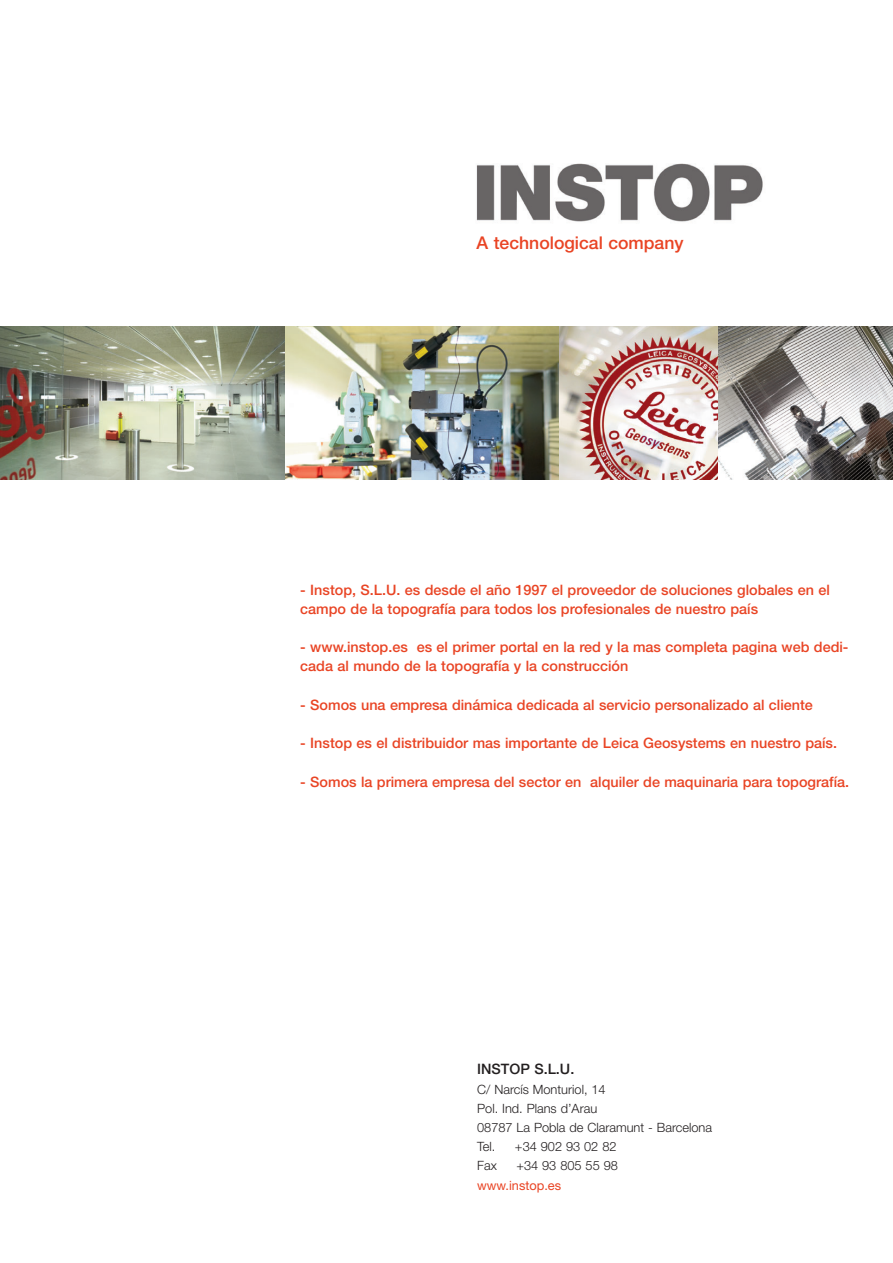
<style>
.page{position:relative;width:893px;height:1263px;background:#fff}
.page>*{position:absolute;margin:0;border:0;box-sizing:border-box;transform-origin:0 0}
.t1{font:500 17.55px "Helvetica Neue";color:#e94424}
.t2{font:500 14.4px/19.2px "Helvetica Neue";color:#e94424}
.t3{font:500 14.4px "Helvetica Neue";color:#231f20}
.t4{font:300 12.75px/19.2px "Helvetica Neue";color:#231f20}
.t5{font:12.75px "Helvetica Neue";color:#e94424}
</style>
<div class="page">
<img style="left:717px;top:326px;width:175px;height:154px">
<img style="left:0;top:326px;width:285px;height:154px">
<img style="left:476px;top:163px;width:287px;height:59px">
<img style="left:558px;top:326px;width:159px;height:154px">
<img style="left:285px;top:326px;width:273px;height:154px">
<p class="t1" style="left:476px;top:237px;width:208px">A technological company</p>
<p class="t2" style="left:300px;top:581px;width:531px">- Instop, S.L.U. es desde el año 1997 el proveedor de soluciones globales en el campo de la topografía para todos los profesionales de nuestro país</p>
<p class="t2" style="left:300px;top:639px;width:549px">- www.instop.es es el primer portal en la red y la mas completa pagina web dedi&shy;cada al mundo de la topografía y la construcción</p>
<p class="t2" style="left:300px;top:697px;width:514px">- Somos una empresa dinámica dedicada al servicio personalizado al cliente</p>
<p class="t2" style="left:300px;top:735px;width:538px">- Instop es el distribuidor mas importante de Leica Geosystems en nuestro país.</p>
<p class="t2" style="left:300px;top:773px;width:550px">- Somos la primera empresa del sector en alquiler de maquinaria para topografía.</p>
<p class="t3" style="left:477px;top:1064px;width:99px">INSTOP S.L.U.</p>
<p class="t4" style="left:477px;top:1081px;width:236px">C/ Narcís Monturiol, 14<br>Pol. Ind. Plans d’Arau<br>08787 La Pobla de Claramunt - Barcelona<br>Tel.</p>
<p class="t4" style="left:515px;top:1138px;width:103px">+34 902 93 02 82</p>
<p class="t4" style="left:477px;top:1157px;width:21px">Fax</p>
<p class="t4" style="left:516px;top:1157px;width:103px">+34 93 805 55 98</p>
<p class="t5" style="left:477px;top:1180px;width:86px">www.instop.es</p>
</div>
